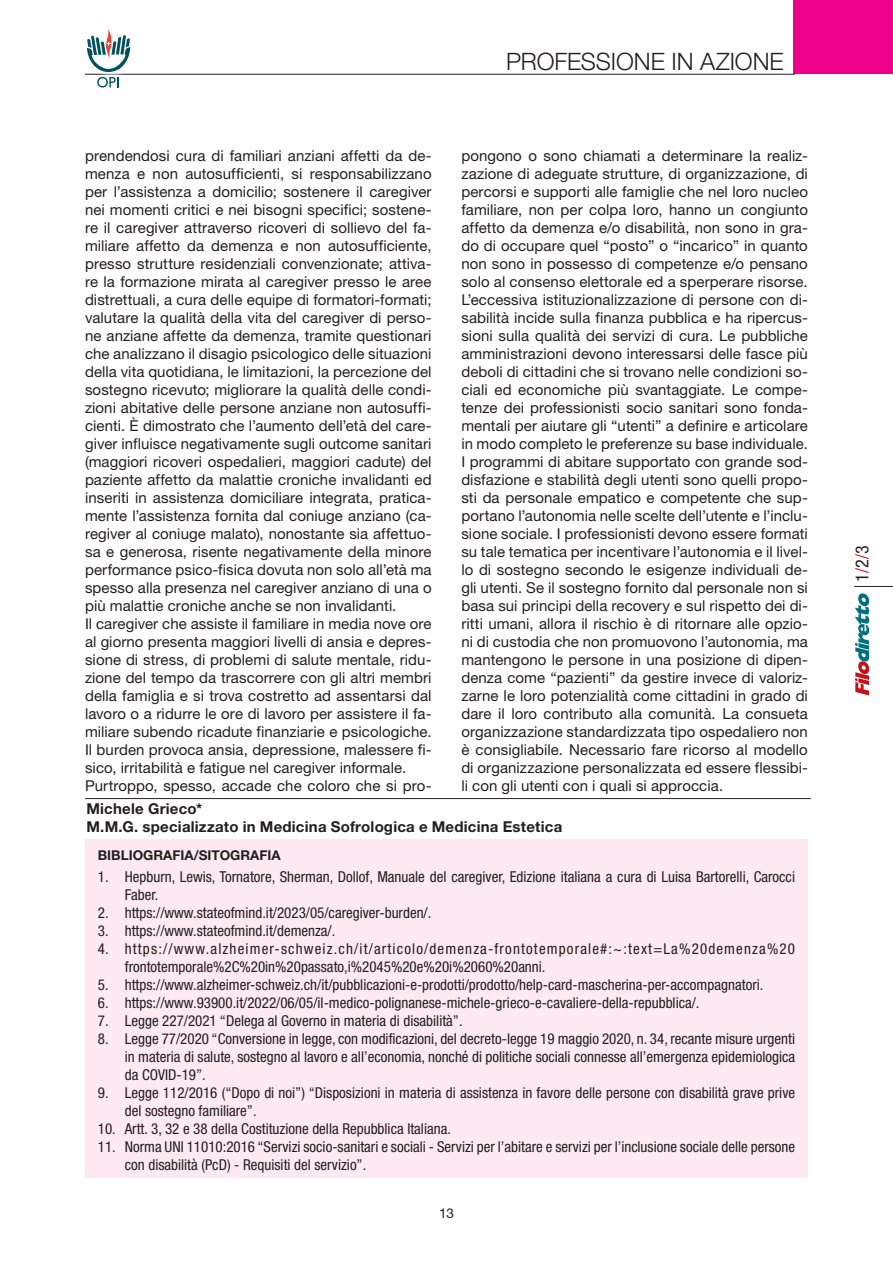
<style>
.page{position:relative;width:893px;height:1263px;background:#fff}
.page>*{position:absolute;margin:0;border:0;box-sizing:border-box;transform-origin:0 0}
.t1{font:300 24px "Helvetica Neue LT Std";letter-spacing:-.005em;color:#231f20}
.t2{font:condensed 18px "Helvetica Neue LT Std";color:#231f20}
._1_Testo_normale{font:15px/18px "Helvetica Neue LT Std";letter-spacing:.005em;color:#231f20;text-align:justify}
.t3{font:condensed 15px/18px "Helvetica Neue LT Std";color:#231f20}
.t4{font:condensed 15px/18px "Helvetica Neue LT Std";letter-spacing:.075em;color:#231f20}
._1_Testo_normale-2{font:700 15px "Helvetica Neue LT Std";letter-spacing:.015em;color:#231f20}
._1_Bibliografia_tito{font:700 13.5px "Helvetica Neue LT Std";color:#231f20}
.t5{font:13.5px "Helvetica Neue LT Std";color:#231f20}
.s1{color:#d1232a}
</style>
<div class="page">
<svg style="left:855px;top:593px;width:14px;height:102px"></svg>
<div style="left:793px;top:0;width:100px;height:74px;background:#ed028c"></div>
<hr style="left:854px;top:586px;width:39px;height:1px;background:#231f20">
<hr style="left:85px;top:74px;width:710px;height:1px;background:#231f20">
<div style="left:86px;top:28px;width:51px;height:66px;background:#fff"></div>
<svg style="left:87px;top:29px;width:43px;height:59px"></svg>
<div style="left:85px;top:840px;width:723px;height:338px;background:#fce9f1"></div>
<hr style="left:85px;top:798px;width:726px;height:1px;background:#231f20">
<h1 class="t1" style="left:506px;top:47px;width:279px">PROFESSIONE IN AZIONE</h1>
<p class="_1_Testo_normale" style="left:85px;top:146px;width:348px">prendendosi cura di familiari anziani affetti da de&shy;menza e non autosufficienti, si responsabilizzano per l’assistenza a domicilio; sostenere il caregiver nei momenti critici e nei bisogni specifici; sostene&shy;re il caregiver attraverso ricoveri di sollievo del fa&shy;miliare affetto da demenza e non autosufficiente, presso strutture residenziali convenzionate; attiva&shy;re la formazione mirata al caregiver presso le aree distrettuali, a cura delle equipe di formatori-formati; valutare la qualità della vita del caregiver di perso&shy;ne anziane affette da demenza, tramite questionari che analizzano il disagio psicologico delle situazioni della vita quotidiana, le limitazioni, la percezione del sostegno ricevuto; migliorare la qualità delle condi&shy;zioni abitative delle persone anziane non autosuffi&shy;cienti. È dimostrato che l’aumento dell’età del care&shy;giver influisce negativamente sugli outcome sanitari (maggiori ricoveri ospedalieri, maggiori cadute) del paziente affetto da malattie croniche invalidanti ed inseriti in assistenza domiciliare integrata, pratica&shy;mente l’assistenza fornita dal coniuge anziano (ca&shy;regiver al coniuge malato), nonostante sia affettuo&shy;sa e generosa, risente negativamente della minore performance psico-fisica dovuta non solo all’età ma spesso alla presenza nel caregiver anziano di una o più malattie croniche anche se non invalidanti.</p>
<p class="_1_Testo_normale" style="left:85px;top:614px;width:348px">Il caregiver che assiste il familiare in media nove ore al giorno presenta maggiori livelli di ansia e depres&shy;sione di stress, di problemi di salute mentale, ridu&shy;zione del tempo da trascorrere con gli altri membri della famiglia e si trova costretto ad assentarsi dal lavoro o a ridurre le ore di lavoro per assistere il fa&shy;miliare subendo ricadute finanziarie e psicologiche.<br>Il burden provoca ansia, depressione, malessere fi&shy;sico, irritabilità e fatigue nel caregiver informale.</p>
<p class="_1_Testo_normale" style="left:85px;top:776px;width:348px">Purtroppo, spesso, accade che coloro che si pro-</p>
<p class="_1_Testo_normale" style="left:461px;top:146px;width:348px">pongono o sono chiamati a determinare la realiz&shy;zazione di adeguate strutture, di organizzazione, di percorsi e supporti alle famiglie che nel loro nucleo familiare, non per colpa loro, hanno un congiunto affetto da demenza e/o disabilità, non sono in gra&shy;do di occupare quel “posto” o “incarico” in quanto non sono in possesso di competenze e/o pensano solo al consenso elettorale ed a sperperare risorse.</p>
<p class="_1_Testo_normale" style="left:461px;top:290px;width:348px">L’eccessiva istituzionalizzazione di persone con di&shy;sabilità incide sulla finanza pubblica e ha ripercus&shy;sioni sulla qualità dei servizi di cura. Le pubbliche amministrazioni devono interessarsi delle fasce più deboli di cittadini che si trovano nelle condizioni so&shy;ciali ed economiche più svantaggiate. Le compe&shy;tenze dei professionisti socio sanitari sono fonda&shy;mentali per aiutare gli “utenti” a definire e articolare in modo completo le preferenze su base individuale.<br>I programmi di abitare supportato con grande sod&shy;disfazione e stabilità degli utenti sono quelli propo&shy;sti da personale empatico e competente che sup&shy;portano l’autonomia nelle scelte dell’utente e l’inclu&shy;sione sociale. I professionisti devono essere formati su tale tematica per incentivare l’autonomia e il livel&shy;lo di sostegno secondo le esigenze individuali de&shy;gli utenti. Se il sostegno fornito dal personale non si basa sui principi della recovery e sul rispetto dei di&shy;ritti umani, allora il rischio è di ritornare alle opzio&shy;ni di custodia che non promuovono l’autonomia, ma mantengono le persone in una posizione di dipen&shy;denza come “pazienti” da gestire invece di valoriz&shy;zarne le loro potenzialità come cittadini in grado di dare il loro contributo alla comunità. La consueta organizzazione standardizzata tipo ospedaliero non è consigliabile. Necessario fare ricorso al modello di organizzazione personalizzata ed essere flessibi&shy;li con gli utenti con i quali si approccia.</p>
<p class="_1_Testo_normale-2" style="left:86px;top:800px;width:117px">Michele Grieco*</p>
<p class="_1_Testo_normale-2" style="left:86px;top:818px;width:477px">M.M.G. specializzato in Medicina Sofrologica e Medicina Estetica</p>
<p class="_1_Bibliografia_tito" style="left:98px;top:847px;width:184px">BIBLIOGRAFIA/SITOGRAFIA</p>
<p class="t3" style="left:125px;top:868px;width:672px;text-indent:-27px">1. Hepburn, Lewis, Tornatore, Sherman, Dollof, Manuale del caregiver, Edizione italiana a cura di Luisa Bartorelli, Carocci<br>Faber.</p>
<p class="t3" style="left:98px;top:904px;width:335px">2. https://www.stateofmind.it/2023/05/caregiver-burden/.</p>
<p class="t3" style="left:98px;top:922px;width:239px">3. https://www.stateofmind.it/demenza/.</p>
<p class="t4" style="left:125px;top:940px;width:672px;text-indent:-27px">4. https://www.alzheimer-schweiz.ch/it/articolo/demenza-frontotemporale#:~:text=La%20demenza%20 frontotemporale%2C%20in%20passato,i%2045%20e%20i%2060%20anni.</p>
<p class="t3" style="left:98px;top:976px;width:667px">5. https://www.alzheimer-schweiz.ch/it/pubblicazioni-e-prodotti/prodotto/help-card-mascherina-per-accompagnatori.</p>
<p class="t3" style="left:98px;top:994px;width:603px">6. https://www.93900.it/2022/06/05/il-medico-polignanese-michele-grieco-e-cavaliere-della-repubblica/.</p>
<p class="t3" style="left:98px;top:1012px;width:366px">7. Legge 227/2021 “Delega al Governo in materia di disabilità”.</p>
<p class="t3" style="left:125px;top:1030px;width:672px;text-align:justify;text-indent:-27px">8. Legge 77/2020 “Conversione in legge, con modificazioni, del decreto-legge 19 maggio 2020, n. 34, recante misure urgenti in materia di salute, sostegno al lavoro e all’economia, nonché di politiche sociali connesse all’emergenza epidemiologica da COVID-19”.</p>
<p class="t3" style="left:125px;top:1084px;width:672px;text-indent:-27px">9. Legge 112/2016 (“Dopo di noi”) “Disposizioni in materia di assistenza in favore delle persone con disabilità grave prive del sostegno familiare”.</p>
<p class="t3" style="left:98px;top:1120px;width:355px">10. Artt. 3, 32 e 38 della Costituzione della Repubblica Italiana.</p>
<p class="t3" style="left:125px;top:1138px;width:672px;text-indent:-27px">11. Norma UNI 11010:2016 “Servizi socio-sanitari e sociali - Servizi per l’abitare e servizi per l’inclusione sociale delle persone con disabilità (PcD) - Requisiti del servizio”.</p>
<p class="t5" style="left:439px;top:1205px;width:16px">13</p>
<p class="t2" style="left:852px;top:582px;width:37px;rotate:-90deg">1<span class="s1">/</span>2<span class="s1">/</span>3</p>
</div>
